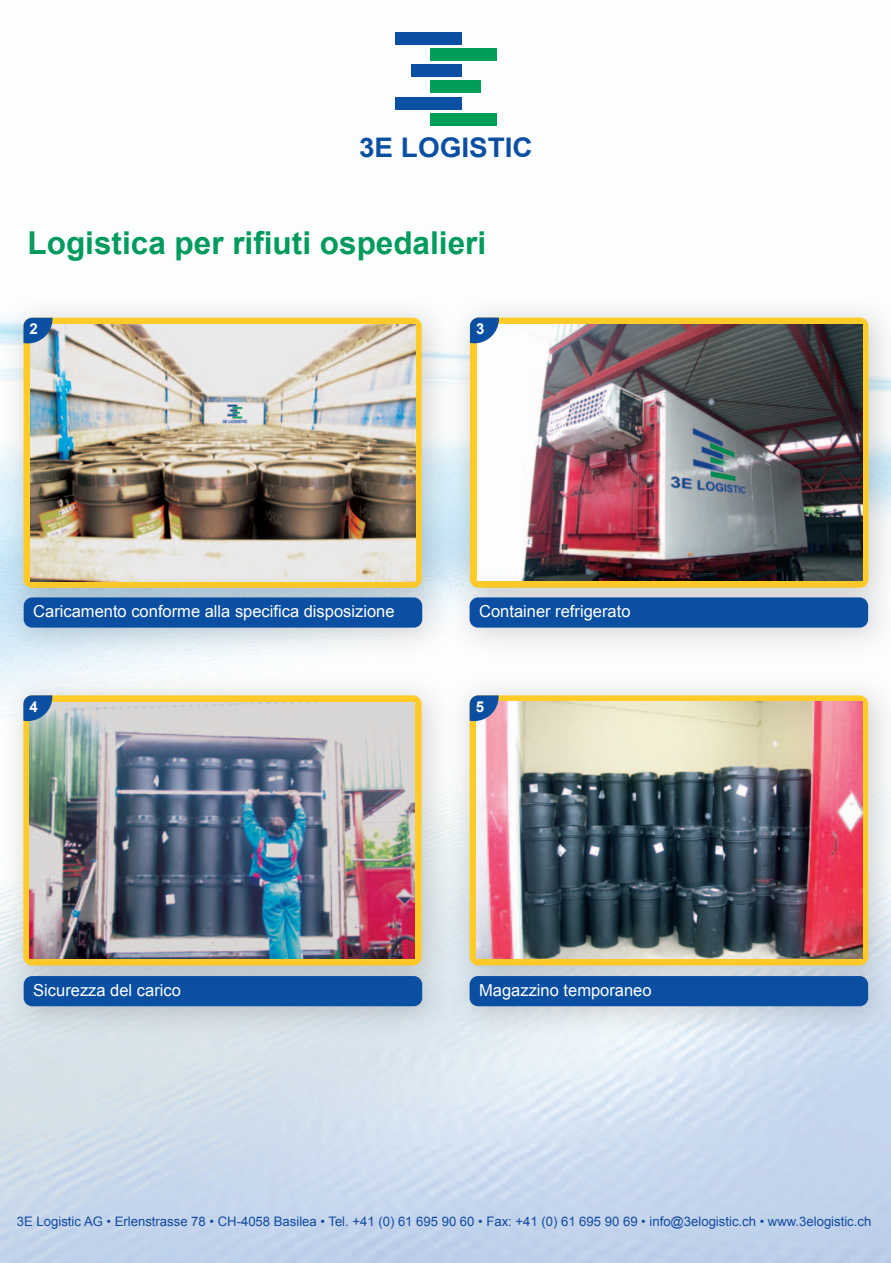
<style>
.page{position:relative;width:891px;height:1263px;background:#fff}
.page>*{position:absolute;margin:0;border:0;box-sizing:border-box;transform-origin:0 0}
.t1{font:700 31.5px "Arial";color:#009b5c}
.t2{font:700 27px "Arial";color:#0a4fa2}
.t3{font:16.5px "Arial";color:#fff}
.t4{font:700 15px "Arial";color:#fff}
.t5{font:13.05px "Arial";color:#114aa0}
</style>
<div class="page">
<img style="left:0;top:44px;width:891px;height:1219px">
<div style="left:395px;top:32px;width:67px;height:12px;background:#0a4fa2"></div>
<div style="left:395px;top:97px;width:67px;height:12px;background:#0a4fa2"></div>
<div style="left:412px;top:64px;width:50px;height:13px;background:#0a4fa2"></div>
<div style="left:430px;top:48px;width:67px;height:12px;background:#009e57"></div>
<div style="left:430px;top:80px;width:50px;height:13px;background:#009e57"></div>
<div style="left:430px;top:113px;width:67px;height:12px;background:#009e57"></div>
<img style="left:466px;top:283px;width:425px;height:280px">
<div style="left:470px;top:318px;width:398px;height:270px;background:#fecb29;border-radius:9px"></div>
<img style="left:467px;top:673px;width:424px;height:268px">
<div style="left:470px;top:695px;width:398px;height:270px;background:#fecb29;border-radius:9px"></div>
<img style="left:0;top:283px;width:466px;height:280px">
<div style="left:24px;top:318px;width:398px;height:270px;background:#fecb29;border-radius:9px"></div>
<img style="left:0;top:673px;width:467px;height:268px">
<div style="left:23px;top:695px;width:399px;height:270px;background:#fecb29;border-radius:9px"></div>
<img style="left:30px;top:324px;width:385px;height:239px">
<img style="left:477px;top:324px;width:386px;height:239px">
<img style="left:477px;top:702px;width:386px;height:239px">
<img style="left:30px;top:702px;width:384px;height:239px">
<img style="left:467px;top:563px;width:424px;height:110px">
<div style="left:470px;top:597px;width:398px;height:31px;background:#0a4fa2;border-radius:8px"></div>
<img style="left:467px;top:941px;width:424px;height:110px">
<div style="left:470px;top:976px;width:398px;height:30px;background:#0a4fa2;border-radius:8px"></div>
<img style="left:0;top:563px;width:467px;height:110px">
<div style="left:24px;top:597px;width:398px;height:31px;background:#0a4fa2;border-radius:8px"></div>
<img style="left:0;top:941px;width:467px;height:110px">
<div style="left:24px;top:976px;width:398px;height:30px;background:#0a4fa2;border-radius:8px"></div>
<svg style="left:24px;top:318px;width:29px;height:25px"></svg>
<svg style="left:470px;top:318px;width:29px;height:25px"></svg>
<svg style="left:23px;top:695px;width:29px;height:26px"></svg>
<svg style="left:470px;top:695px;width:29px;height:26px"></svg>
<h2 class="t2" style="left:359px;top:133px;width:175px">3E LOGISTIC</h2>
<h1 class="t1" style="left:28px;top:225px;width:460px">Logistica per rifiuti ospedalieri</h1>
<p class="t4" style="left:30px;top:320px;width:10px">2</p>
<p class="t4" style="left:476px;top:320px;width:10px">3</p>
<p class="t3" style="left:33px;top:602px;width:363px">Caricamento conforme alla specifica disposizione</p>
<p class="t3" style="left:479px;top:602px;width:153px">Container refrigerato</p>
<p class="t4" style="left:29px;top:698px;width:10px">4</p>
<p class="t4" style="left:476px;top:698px;width:10px">5</p>
<p class="t3" style="left:33px;top:981px;width:149px">Sicurezza del carico</p>
<p class="t3" style="left:479px;top:981px;width:174px">Magazzino temporaneo</p>
<p class="t5" style="left:17px;top:1213px;width:856px">3E Logistic AG • Erlenstrasse 78 • CH-4058 Basilea • Tel. +41 (0) 61 695 90 60 • Fax: +41 (0) 61 695 90 69 • info@3elogistic.ch • www.3elogistic.ch</p>
</div>
